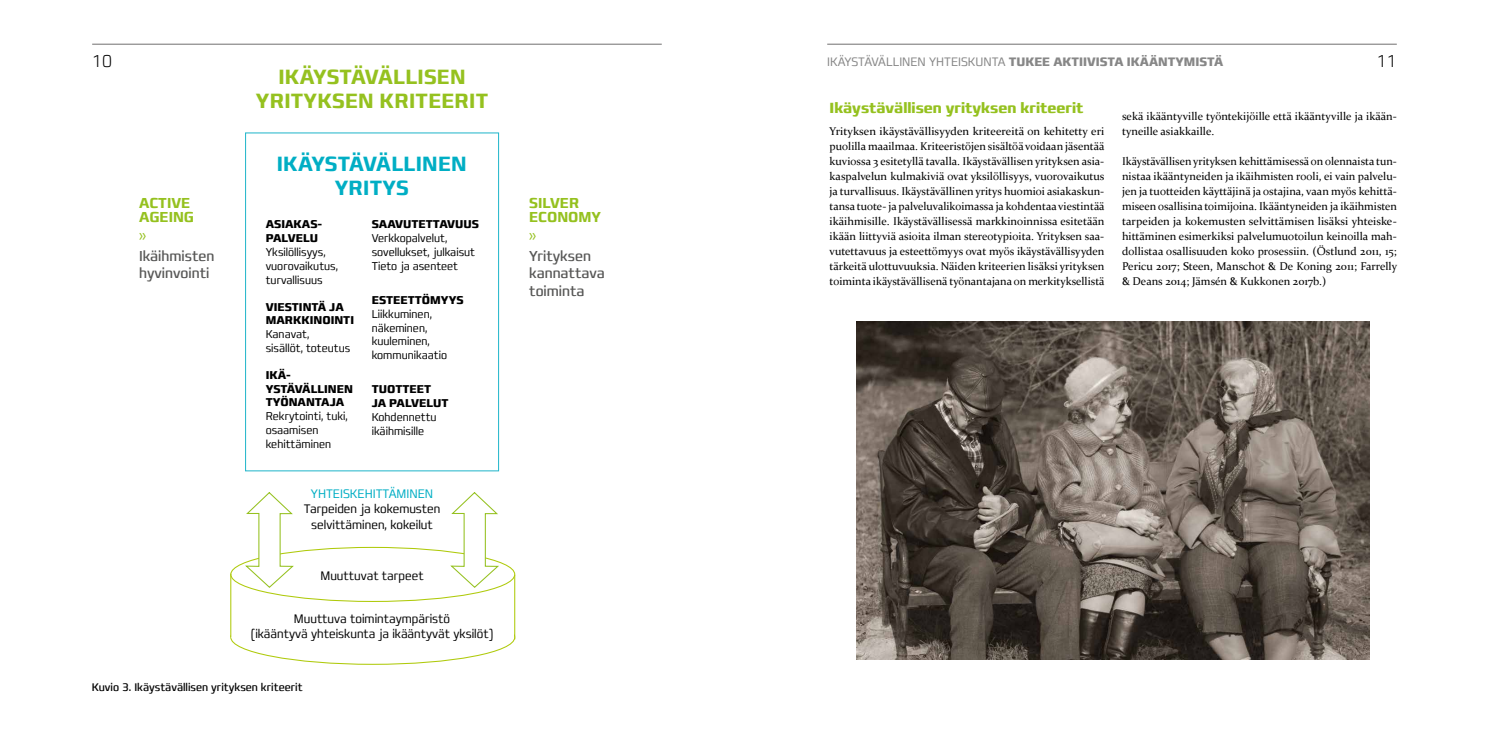
<style>
.page{position:relative;width:1489px;height:745px;background:#fff}
.page>*{position:absolute;margin:0;border:0;box-sizing:border-box;transform-origin:0 0}
.t1{font:21px/24.1px "Francker CYR Condensed Smbold";letter-spacing:.01em;color:#95c11f;text-align:center}
.t2{font:21px/24.1px "Francker CYR Condensed Smbold";letter-spacing:.01em;color:#00aec4;text-align:center}
.t3{font:200 condensed 17.5px "Francker CYR";color:#000}
.t4{font:700 condensed 15px "Francker CYR";color:#95c11f}
.t5{font:condensed 14.75px/17.6px "Francker CYR";color:#575756}
.t6{font:14.75px/14.8px "Francker CYR Condensed Smbold";color:#95c11f}
.t7{font:300 condensed 14.75px "Francker CYR";color:#95c11f}
.t8{font:300 condensed 12.62px/15.1px "Francker CYR";color:#000;text-align:center}
.t9{font:300 condensed 12.62px "Francker CYR";color:#00aec4}
.t10{font:700 condensed 12.5px "Francker CYR";color:#878787}
.t11{font:300 condensed 11.5px/13.9px "Francker CYR";color:#000}
.t12{font:700 condensed 11.5px/13.9px "Francker CYR";color:#000}
.t13{font:11.25px/15px "Constantia";color:#000;text-align:justify}
.t14{font:condensed 11.25px "Francker CYR";color:#000}
.s1{font-weight:300}
</style>
<div class="page">
<hr style="left:92px;top:44px;width:569px;height:1px;background:#706f6f">
<hr style="left:827px;top:44px;width:569px;height:1px;background:#706f6f">
<img style="left:856px;top:321px;width:513px;height:338px">
<div style="left:245px;top:132px;width:254px;height:339px;border:1px solid #29b8cc"></div>
<div style="left:230px;top:546px;width:285px;height:55px;border:1px solid #afca0b;border-radius:50%"></div>
<hr style="left:514px;top:574px;width:1px;height:65px;background:#afca0b">
<svg style="left:231px;top:635px;width:283px;height:14px"></svg>
<div style="left:497px;top:597px;width:17px;height:39px;background:#fff"></div>
<hr style="left:230px;top:573px;width:1px;height:64px;background:#afca0b">
<svg style="left:244px;top:492px;width:51px;height:96px"></svg>
<svg style="left:449px;top:492px;width:51px;height:96px"></svg>
<h2 class="t3" style="left:92px;top:50px;width:21px">10</h2>
<p class="t10" style="left:827px;top:54px;width:397px"><span class="s1">IKÄYSTÄVÄLLINEN YHTEISKUNTA</span> TUKEE AKTIIVISTA IKÄÄNTYMISTÄ</p>
<h2 class="t3" style="left:1376px;top:50px;width:21px">11</h2>
<h3 class="t4" style="left:829px;top:98px;width:255px">Ikäystävällisen yrityksen kriteerit</h3>
<p class="t13" style="left:829px;top:123px;width:276px">Yrityksen ikäystävällisyyden kriteereitä on kehitetty eri puolilla maailmaa. Kriteeristöjen sisältöä voidaan jäsentää kuviossa 3 esitetyllä tavalla. Ikäystävällisen yrityksen asia&shy;kaspalvelun kulmakiviä ovat yksilöllisyys, vuorovaikutus ja turvallisuus. Ikäystävällinen yritys huomioi asiakaskun&shy;tansa tuote- ja palveluvalikoimassa ja kohdentaa viestintää ikäihmisille. Ikäystävällisessä markkinoinnissa esitetään ikään liittyviä asioita ilman stereotypioita. Yrityksen saa&shy;vutettavuus ja esteettömyys ovat myös ikäystävällisyyden tärkeitä ulottuvuuksia. Näiden kriteerien lisäksi yrityksen toiminta ikäystävällisenä työnantajana on merkityksellistä</p>
<h1 class="t1" style="left:256px;top:65px;width:234px">IKÄYSTÄVÄLLISEN<br>YRITYKSEN KRITEERIT</h1>
<p class="t13" style="left:1121px;top:108px;width:276px">sekä ikääntyville työntekijöille että ikääntyville ja ikään&shy;tyneille asiakkaille.</p>
<p class="t13" style="left:1121px;top:153px;width:276px">Ikäystävällisen yrityksen kehittämisessä on olennaista tun&shy;nistaa ikääntyneiden ja ikäihmisten rooli, ei vain palvelu&shy;jen ja tuotteiden käyttäjinä ja ostajina, vaan myös kehittä&shy;miseen osallisina toimijoina. Ikääntyneiden ja ikäihmisten tarpeiden ja kokemusten selvittämisen lisäksi yhteiske&shy;hittäminen esimerkiksi palvelumuotoilun keinoilla mah&shy;dollistaa osallisuuden koko prosessiin. (Östlund 2011, 15; Pericu 2017; Steen, Manschot &amp; De Koning 2011; Farrelly &amp; Deans 2014; Jämsén &amp; Kukkonen 2017b.)</p>
<h1 class="t2" style="left:277px;top:152px;width:191px">IKÄYSTÄVÄLLINEN<br>YRITYS</h1>
<p class="t12" style="left:266px;top:217px;width:58px">ASIAKAS-<br>PALVELU</p>
<p class="t11" style="left:266px;top:245px;width:74px">Yksilöllisyys, vuorovaikutus, turvallisuus</p>
<h3 class="t6" style="left:139px;top:195px;width:57px">ACTIVE<br>AGEING</h3>
<h3 class="t7" style="left:139px;top:226px;width:9px">»</h3>
<h3 class="t5" style="left:139px;top:247px;width:77px">Ikäihmisten hyvinvointi</h3>
<h3 class="t6" style="left:529px;top:195px;width:73px">SILVER<br>ECONOMY</h3>
<h3 class="t7" style="left:529px;top:226px;width:9px">»</h3>
<h3 class="t5" style="left:529px;top:247px;width:77px">Yrityksen kannattava toiminta</h3>
<p class="t12" style="left:372px;top:217px;width:109px">SAAVUTETTAVUUS</p>
<p class="t11" style="left:372px;top:231px;width:105px">Verkkopalvelut, sovellukset, julkaisut<br>Tieto ja asenteet</p>
<p class="t12" style="left:372px;top:293px;width:93px">ESTEETTÖMYYS</p>
<p class="t11" style="left:372px;top:307px;width:77px">Liikkuminen, näkeminen, kuuleminen, kommunikaatio</p>
<p class="t12" style="left:372px;top:382px;width:78px">TUOTTEET<br>JA PALVELUT</p>
<p class="t11" style="left:372px;top:410px;width:66px">Kohdennettu ikäihmisille</p>
<p class="t12" style="left:266px;top:300px;width:90px">VIESTINTÄ JA<br>MARKKINOINTI</p>
<p class="t11" style="left:266px;top:327px;width:86px">Kanavat,<br>sisällöt, toteutus</p>
<p class="t12" style="left:266px;top:368px;width:89px">IKÄ-<br>YSTÄVÄLLINEN<br>TYÖNANTAJA</p>
<p class="t11" style="left:266px;top:409px;width:84px">Rekrytointi, tuki, osaamisen kehittäminen</p>
<p class="t9" style="left:311px;top:486px;width:124px">YHTEISKEHITTÄMINEN</p>
<p class="t8" style="left:304px;top:501px;width:138px">Tarpeiden ja kokemusten selvittäminen, kokeilut</p>
<p class="t8" style="left:320px;top:568px;width:105px">Muuttuvat tarpeet</p>
<p class="t8" style="left:251px;top:611px;width:244px">Muuttuva toimintaympäristö<br>(ikääntyvä yhteiskunta ja ikääntyvät yksilöt)</p>
<p class="t14" style="left:92px;top:679px;width:212px">Kuvio 3. Ikäystävällisen yrityksen kriteerit</p>
</div>
